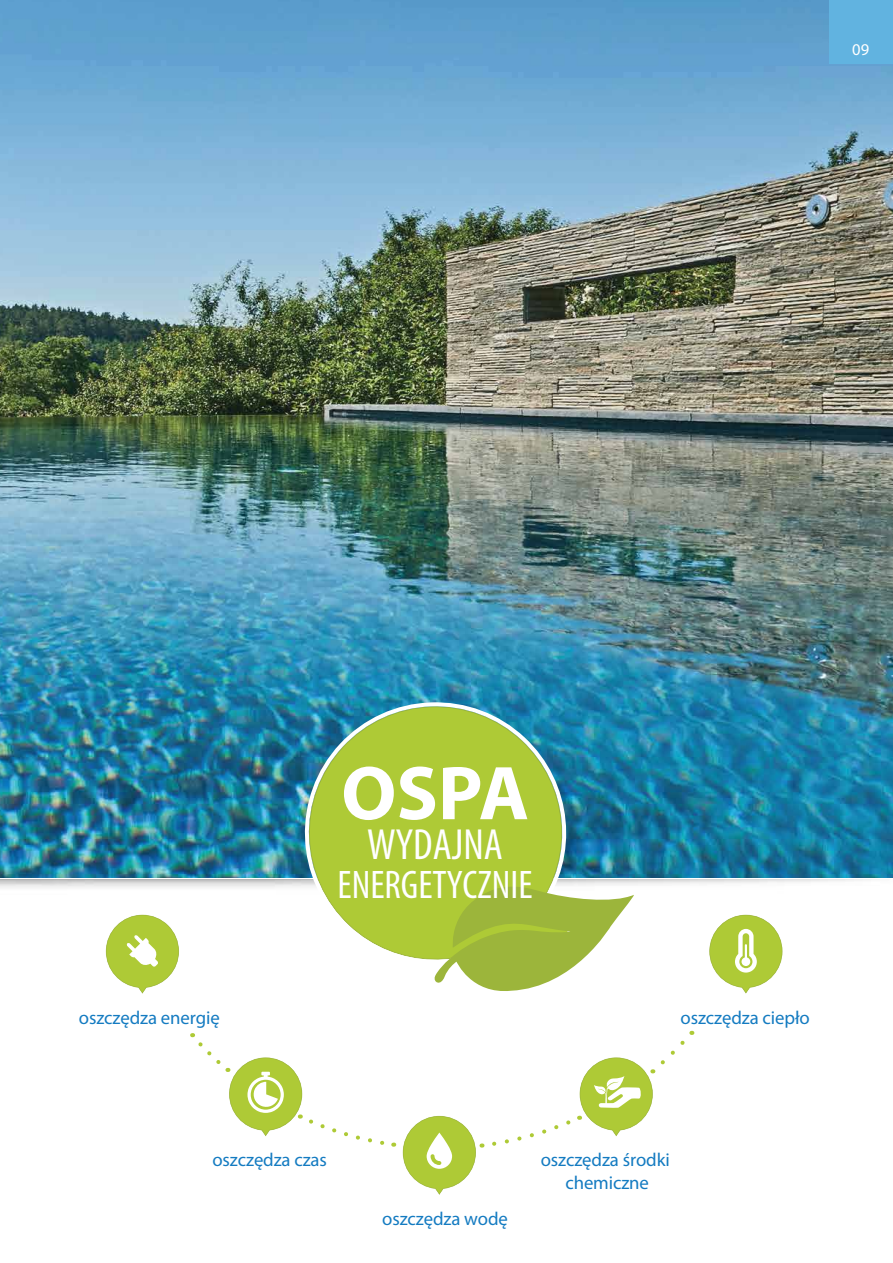
<style>
.page{position:relative;width:893px;height:1263px;background:#fff}
.page>*{position:absolute;margin:0;border:0;box-sizing:border-box;transform-origin:0 0}
.t1{font:700 76.95px "Myriad Pro";color:#fff}
.t2{font:condensed 43.8px "Myriad Pro";color:#fff}
.t3{font:condensed 40.05px "Myriad Pro";color:#fff}
.t4{font:18.75px/22.5px "Myriad Pro";letter-spacing:-.005em;color:#147bc1;text-align:center}
.t5{font:16.5px "Myriad Pro";color:#fff}
</style>
<div class="page">
<img style="left:0;top:0;width:893px;height:888px">
<svg style="left:105px;top:914px;width:74px;height:80px"></svg>
<svg style="left:709px;top:914px;width:74px;height:80px"></svg>
<svg style="left:192px;top:1033px;width:202px;height:114px"></svg>
<svg style="left:402px;top:1115px;width:80px;height:80px"></svg>
<svg style="left:492px;top:1031px;width:201px;height:115px"></svg>
<svg style="left:291px;top:701px;width:289px;height:259px;background:#98bf61"></svg>
<svg style="left:433px;top:886px;width:201px;height:105px"></svg>
<div style="left:829px;top:0;width:64px;height:64px;background:#61b3e0"></div>
<p class="t5" style="left:852px;top:39px;width:18px">09</p>
<h1 class="t1" style="left:341px;top:743px;width:189px">OSPA</h1>
<h2 class="t2" style="left:367px;top:818px;width:137px">WYDAJNA</h2>
<h3 class="t3" style="left:338px;top:860px;width:197px">ENERGETYCZNIE</h3>
<p class="t4" style="left:79px;top:1006px;width:142px">oszczędza energię</p>
<p class="t4" style="left:680px;top:1006px;width:131px">oszczędza ciepło</p>
<p class="t4" style="left:212px;top:1148px;width:116px">oszczędza czas</p>
<p class="t4" style="left:382px;top:1207px;width:127px">oszczędza wodę</p>
<p class="t4" style="left:541px;top:1148px;width:131px">oszczędza środki chemiczne</p>
</div>
